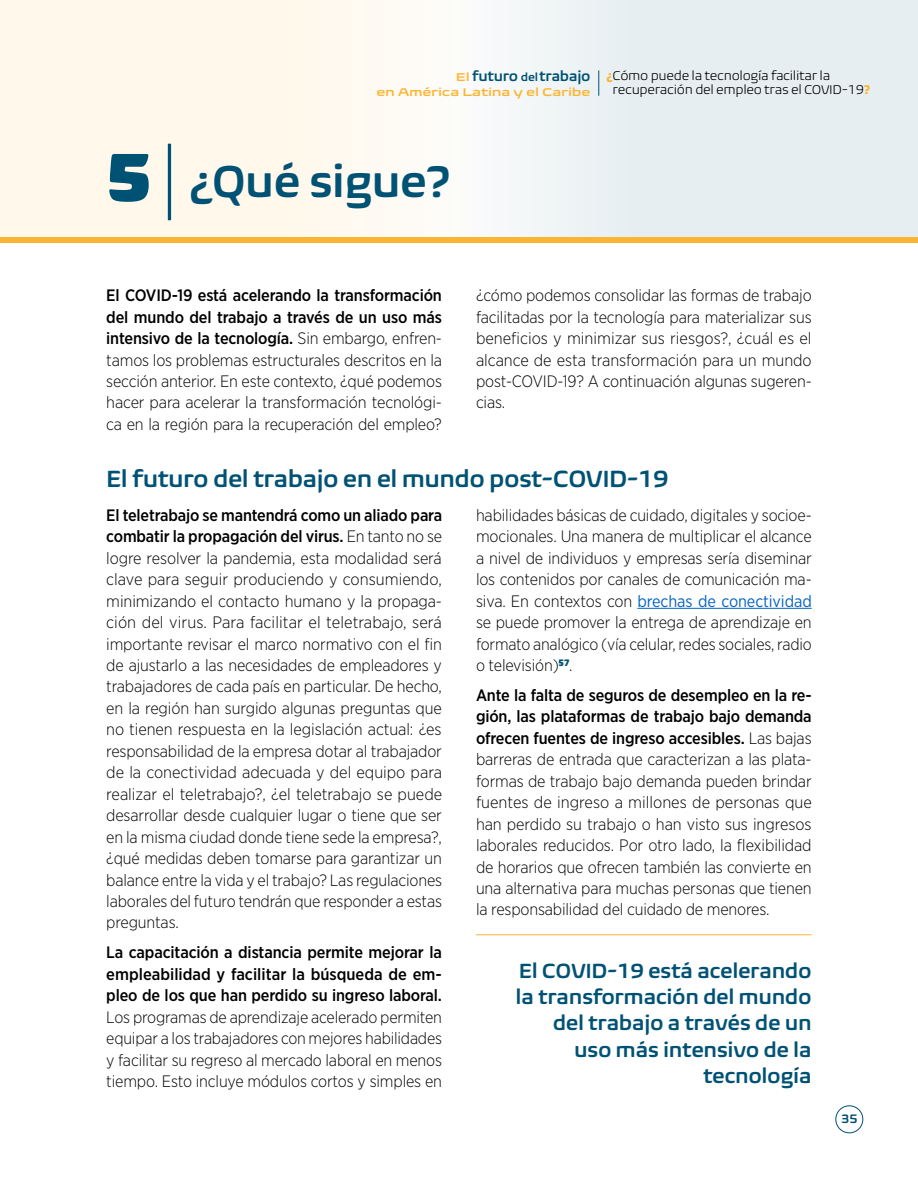
<style>
.page{position:relative;width:918px;height:1188px;background:#fff}
.page>*{position:absolute;margin:0;border:0;box-sizing:border-box;transform-origin:0 0}
.t1{font:600 45.45px "Biome Pro";letter-spacing:-.025em;color:#005274}
.t2{font:600 24px "Biome Pro";letter-spacing:-.025em;color:#005274}
.t3{font:600 21px/26.2px "Biome Pro";letter-spacing:-.02em;color:#005274;text-align:right}
.t4{font:300 16.5px/21.5px "Gotham Narrow";letter-spacing:-.01em;color:#000;text-align:justify}
.t5{font:500 16.5px/21.5px "Gotham Narrow";letter-spacing:-.01em;color:#000;text-align:justify}
.t6{font:600 14.4px "Biome Pro";letter-spacing:-.025em;color:#005273}
.t7{font:300 12.9px/14.4px "Biome Pro";letter-spacing:-.025em;color:#000}
.t8{font:600 12.6px "Biome Pro";color:#005274}
.t9{font:600 expanded 11.55px "Biome Pro";letter-spacing:-.025em;color:#fcb533}
.s1{font-stretch:expanded;font-size:11.55px;color:#fcb533}
.s2{font-size:11.55px}
.s3{font-weight:700;font-stretch:condensed;color:#fcb533}
.s4{font-weight:900;font-size:69.75px}
.s5{font-weight:300;font-size:69.75px}
.s6{font-weight:500}
.s7{font-weight:400;color:#0563c1}
</style>
<div class="page">
<div style="left:835px;top:1105px;width:28px;height:28px;border:1px solid #005274;border-radius:50%"></div>
<hr style="left:637px;top:608px;width:175px;height:1px;background:#0563c1">
<div style="left:364px;top:0;width:554px;height:239px;background:#e6eef1"></div>
<div style="left:0;top:0;width:562px;height:239px;background:linear-gradient(to right,#fff8e7,#f8f9f8)"></div>
<div style="left:0;top:237px;width:918px;height:6px;background:#fcb533"></div>
<svg style="left:598px;top:71px;width:1px;height:25px"></svg>
<hr style="left:476px;top:934px;width:336px;height:1px;background:#fcb533">
<p class="t6" style="left:456px;top:67px;width:136px"><span class="s1">El</span> futuro <span class="s2">del</span>trabajo</p>
<p class="t9" style="left:376px;top:85px;width:216px">en América Latina y el Caribe</p>
<p class="t7" style="left:613px;top:68px;width:259px;text-indent:-6px"><span class="s3">¿</span>Cómo puede la tecnología facilitar la recuperación del empleo tras el COVID-19<span class="s3">?</span></p>
<h1 class="t1" style="left:106px;top:151px;width:346px"><span class="s4">5</span><span class="s5">|</span> ¿Qué sigue?</h1>
<p class="t4" style="left:106px;top:284px;width:337px"><span class="s6">El COVID-19 está acelerando la transformación del mundo del trabajo a través de un uso más intensivo de la tecnología.</span> Sin embargo, enfren&shy;tamos los problemas estructurales descritos en la sección anterior. En este contexto, ¿qué podemos hacer para acelerar la transformación tecnológi&shy;ca en la región para la recuperación del empleo?</p>
<p class="t4" style="left:476px;top:284px;width:337px">¿cómo podemos consolidar las formas de trabajo facilitadas por la tecnología para materializar sus beneficios y minimizar sus riesgos?, ¿cuál es el alcance de esta transformación para un mundo post-COVID-19? A continuación algunas sugeren&shy;cias.</p>
<h2 class="t2" style="left:106px;top:463px;width:564px">El futuro del trabajo en el mundo post-COVID-19</h2>
<p class="t4" style="left:106px;top:504px;width:337px"><span class="s6">El teletrabajo se mantendrá como un aliado para combatir la propagación del virus.</span> En tanto no se logre resolver la pandemia, esta modalidad será clave para seguir produciendo y consumiendo, minimizando el contacto humano y la propaga&shy;ción del virus. Para facilitar el teletrabajo, será importante revisar el marco normativo con el fin de ajustarlo a las necesidades de empleadores y trabajadores de cada país en particular. De hecho, en la región han surgido algunas preguntas que no tienen respuesta en la legislación actual: ¿es responsabilidad de la empresa dotar al trabajador de la conectividad adecuada y del equipo para realizar el teletrabajo?, ¿el teletrabajo se puede desarrollar desde cualquier lugar o tiene que ser en la misma ciudad donde tiene sede la empresa?, ¿qué medidas deben tomarse para garantizar un balance entre la vida y el trabajo? Las regulaciones laborales del futuro tendrán que responder a estas preguntas.</p>
<p class="t5" style="left:106px;top:942px;width:337px">La capacitación a distancia permite mejorar la empleabilidad y facilitar la búsqueda de em&shy;pleo de los que han perdido su ingreso laboral.</p>
<p class="t4" style="left:106px;top:1006px;width:337px">Los programas de aprendizaje acelerado permiten equipar a los trabajadores con mejores habilidades y facilitar su regreso al mercado laboral en menos tiempo. Esto incluye módulos cortos y simples en</p>
<p class="t4" style="left:476px;top:504px;width:337px">habilidades básicas de cuidado, digitales y socioe&shy;mocionales. Una manera de multiplicar el alcance a nivel de individuos y empresas sería diseminar los contenidos por canales de comunicación ma&shy;siva. En contextos con <span class="s7">brechas de conectividad </span>se puede promover la entrega de aprendizaje en formato analógico (vía celular, redes sociales, radio o televisión)<sup>57</sup>.</p>
<p class="t4" style="left:476px;top:684px;width:337px"><span class="s6">Ante la falta de seguros de desempleo en la re&shy;gión, las plataformas de trabajo bajo demanda ofrecen fuentes de ingreso accesibles.</span> Las bajas barreras de entrada que caracterizan a las plata&shy;formas de trabajo bajo demanda pueden brindar fuentes de ingreso a millones de personas que han perdido su trabajo o han visto sus ingresos laborales reducidos. Por otro lado, la flexibilidad de horarios que ofrecen también las convierte en una alternativa para muchas personas que tienen la responsabilidad del cuidado de menores.</p>
<p class="t3" style="left:516px;top:957px;width:298px">El COVID-19 está acelerando la transformación del mundo del trabajo a través de un uso más intensivo de la tecnología</p>
<p class="t8" style="left:841px;top:1111px;width:18px">35</p>
</div>
